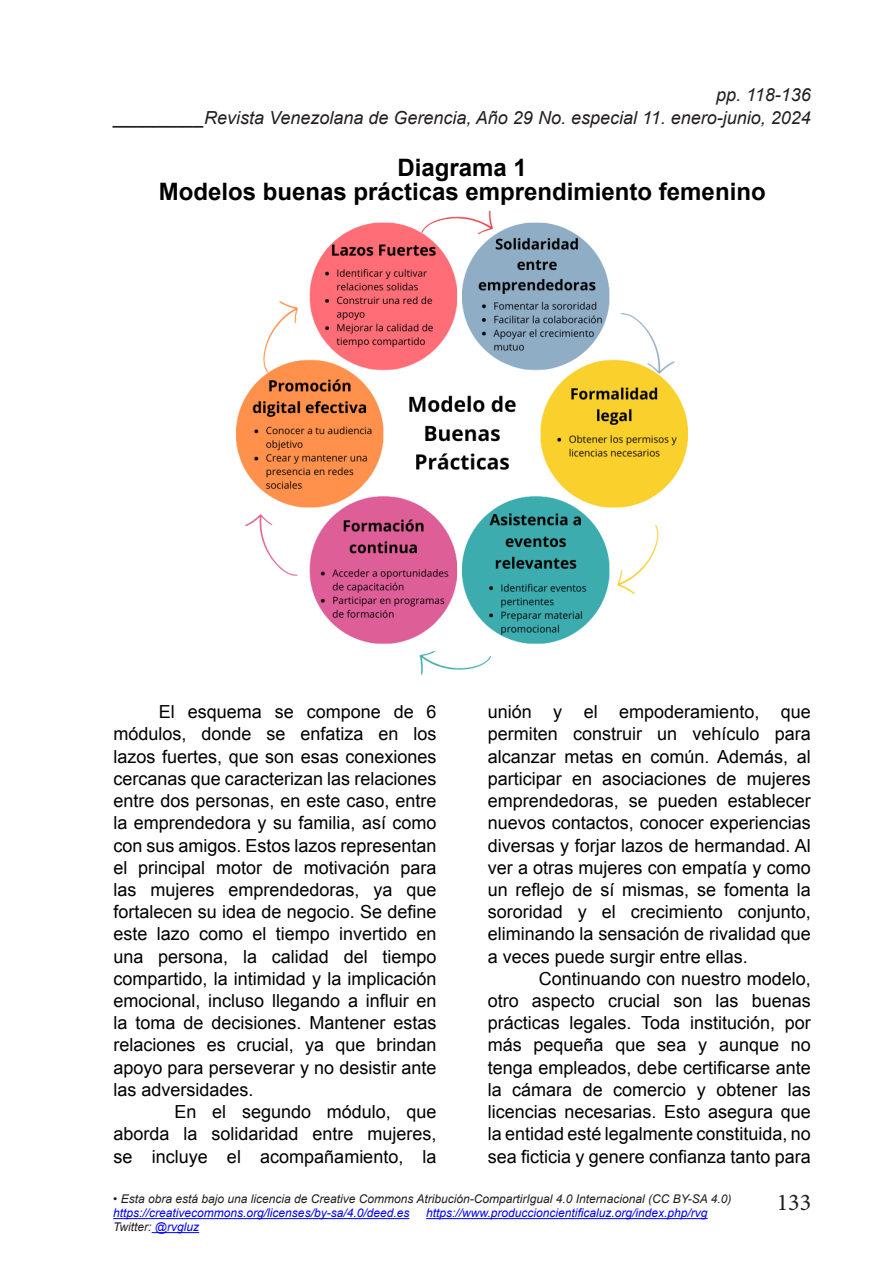
<style>
.page{position:relative;width:879px;height:1276px;background:#fff}
.page>*{position:absolute;margin:0;border:0;box-sizing:border-box;transform-origin:0 0}
.TITULOS_GRAFICOS_Y_T{font:700 24px "Arial";color:#000}
.t1{font:24px "Minion Pro";color:#231f20}
.PARRAFOS_TEXTO{font:18px/22.2px "Arial";color:#000;text-align:justify}
.t2{font:italic 18px "Arial";color:#231f20}
.t3{font:italic 12px "Arial";color:#231f20}
.t4{font:italic 12px "Arial";color:#00f}
.s1{color:#00f}
</style>
<div class="page">
<hr style="left:113px;top:1218px;width:296px;height:1px;background:#00f">
<hr style="left:426px;top:1218px;width:281px;height:1px;background:#00f">
<hr style="left:152px;top:1232px;width:47px;height:1px;background:#00f">
<img style="left:236px;top:211px;width:452px;height:464px">
<p class="t2" style="left:716px;top:83px;width:96px">pp. 118-136</p>
<p class="t2" style="left:114px;top:106px;width:698px">_________Revista Venezolana de Gerencia, Año 29 No. especial 11. enero-junio, 2024</p>
<p class="TITULOS_GRAFICOS_Y_T" style="left:397px;top:152px;width:131px">Diagrama 1</p>
<p class="TITULOS_GRAFICOS_Y_T" style="left:159px;top:176px;width:608px">Modelos buenas prácticas emprendimiento femenino</p>
<p class="PARRAFOS_TEXTO" style="left:113px;top:701px;width:325px;text-indent:45px">El esquema se compone de 6 módulos, donde se enfatiza en los lazos fuertes, que son esas conexiones cercanas que caracterizan las relaciones entre dos personas, en este caso, entre la emprendedora y su familia, así como con sus amigos. Estos lazos representan el principal motor de motivación para las mujeres emprendedoras, ya que fortalecen su idea de negocio. Se define este lazo como el tiempo invertido en una persona, la calidad del tiempo compartido, la intimidad y la implicación emocional, incluso llegando a influir en la toma de decisiones. Mantener estas relaciones es crucial, ya que brindan apoyo para perseverar y no desistir ante las adversidades.</p>
<p class="PARRAFOS_TEXTO" style="left:113px;top:1101px;width:325px;text-indent:61px">En el segundo módulo, que aborda la solidaridad entre mujeres, se incluye el acompañamiento, la</p>
<p class="PARRAFOS_TEXTO" style="left:488px;top:701px;width:325px">unión y el empoderamiento, que permiten construir un vehículo para alcanzar metas en común. Además, al participar en asociaciones de mujeres emprendedoras, se pueden establecer nuevos contactos, conocer experiencias diversas y forjar lazos de hermandad. Al ver a otras mujeres con empatía y como un reflejo de sí mismas, se fomenta la sororidad y el crecimiento conjunto, eliminando la sensación de rivalidad que a veces puede surgir entre ellas.</p>
<p class="PARRAFOS_TEXTO" style="left:488px;top:967px;width:325px;text-indent:51px">Continuando con nuestro modelo, otro aspecto crucial son las buenas prácticas legales. Toda institución, por más pequeña que sea y aunque no tenga empleados, debe certificarse ante la cámara de comercio y obtener las licencias necesarias. Esto asegura que la entidad esté legalmente constituida, no sea ficticia y genere confianza tanto para</p>
<p class="t3" style="left:113px;top:1191px;width:620px">• Esta obra está bajo una licencia de Creative Commons Atribución-CompartirIgual 4.0 Internacional (CC BY-SA 4.0)</p>
<p class="t4" style="left:113px;top:1205px;width:298px">https://creativecommons.org/licenses/by-sa/4.0/deed.es</p>
<p class="t4" style="left:426px;top:1205px;width:283px">https://www.produccioncientificaluz.org/index.php/rvg</p>
<p class="t3" style="left:113px;top:1219px;width:87px">Twitter: <span class="s1">@rvgluz</span></p>
<h1 class="t1" style="left:777px;top:1186px;width:36px">133</h1>
</div>
